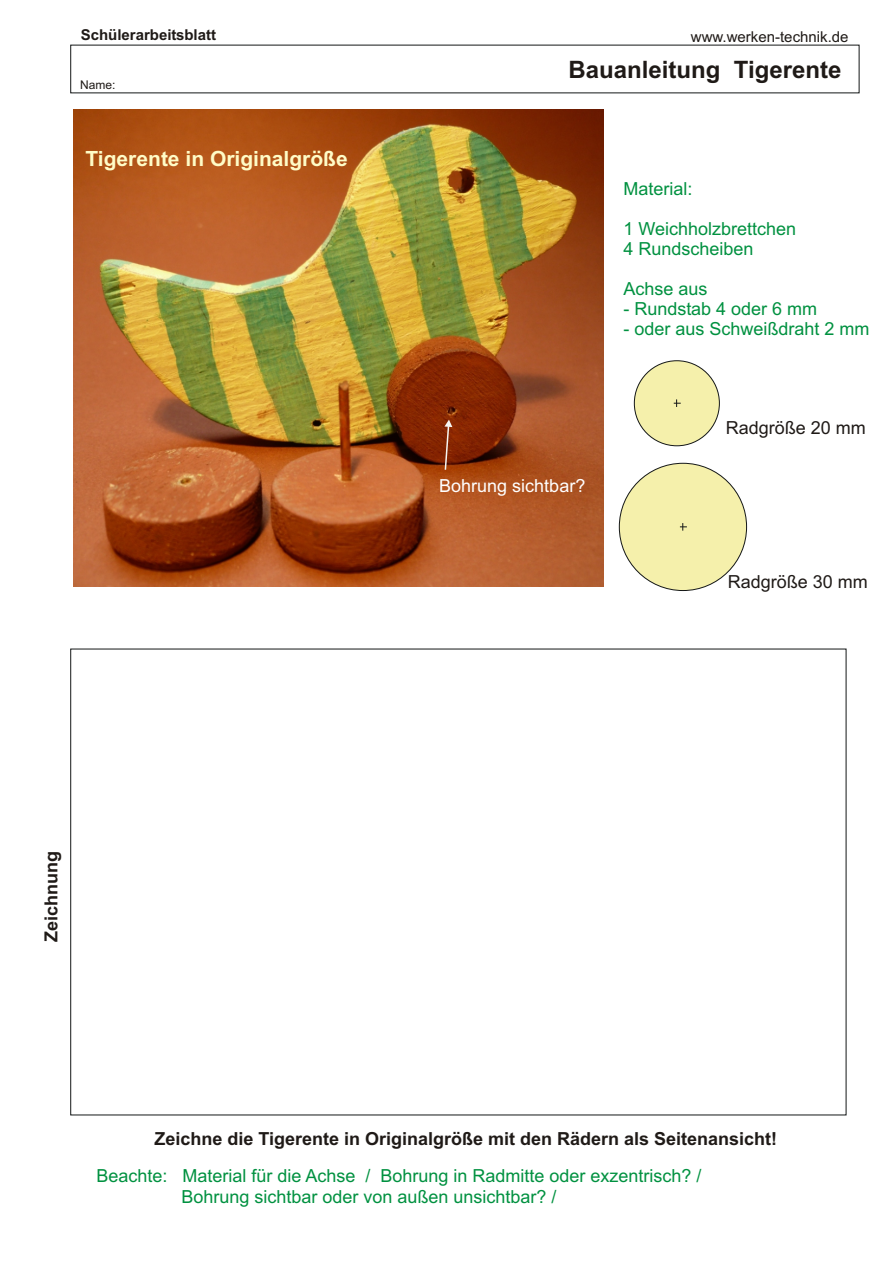
<style>
.page{position:relative;width:894px;height:1263px;background:#fff}
.page>*{position:absolute;margin:0;border:0;box-sizing:border-box;transform-origin:0 0}
.t1{font:700 24px "Arial";color:#1f1a17}
.t2{font:700 21px "Arial";color:#fffcc7}
.t3{font:18px/20.1px "Arial";color:#009140}
.t4{font:700 18px "Arial";color:#1f1a17}
.t5{font:18px "Arial";color:#1f1a17}
.t6{font:18px "Arial";color:#fff}
.t7{font:15px "Arial";color:#1f1a17}
.t8{font:700 15px "Arial";color:#1f1a17}
.t9{font:12px "Arial";color:#1f1a17}
</style>
<div class="page">
<img style="left:74px;top:110px;width:529px;height:476px">
<div style="left:619px;top:463px;width:128px;height:128px;background:#f5f0ab;border:1px solid #141717;border-radius:50%"></div>
<div style="left:634px;top:361px;width:86px;height:85px;background:#f5f0ab;border:1px solid #141717;border-radius:50%"></div>
<svg style="left:674px;top:399px;width:7px;height:8px"></svg>
<svg style="left:680px;top:523px;width:7px;height:8px"></svg>
<svg style="left:445px;top:420px;width:7px;height:50px"></svg>
<p class="t8" style="left:81px;top:29px;width:137px">Schülerarbeitsblatt</p>
<p class="t9" style="left:80px;top:81px;width:37px">Name:</p>
<p class="t2" style="left:86px;top:151px;width:264px">Tigerente in Originalgröße</p>
<p class="t7" style="left:691px;top:31px;width:159px">www.werken-technik.de</p>
<h1 class="t1" style="left:568px;top:60px;width:274px">Bauanleitung Tigerente</h1>
<p class="t3" style="left:623px;top:180px;width:71px">Material:</p>
<p class="t3" style="left:623px;top:220px;width:174px">1 Weichholzbrettchen<br>4 Rundscheiben</p>
<p class="t3" style="left:623px;top:281px;width:86px">Achse aus</p>
<p class="t3" style="left:623px;top:301px;width:195px">- Rundstab 4 oder 6 mm</p>
<p class="t3" style="left:623px;top:321px;width:248px">- oder aus Schweißdraht 2 mm</p>
<p class="t6" style="left:439px;top:479px;width:148px">Bohrung sichtbar?</p>
<p class="t5" style="left:726px;top:421px;width:142px">Radgröße 20 mm</p>
<p class="t5" style="left:728px;top:575px;width:142px">Radgröße 30 mm</p>
<p class="t4" style="left:44px;top:942px;width:92px;rotate:-90deg">Zeichnung</p>
<p class="t4" style="left:154px;top:1132px;width:624px">Zeichne die Tigerente in Originalgröße mit den Rädern als Seitenansicht!</p>
<p class="t3" style="left:181px;top:1168px;width:522px;text-indent:-85px">Beachte: Material für die Achse / Bohrung in Radmitte oder exzentrisch? /<br>Bohrung sichtbar oder von außen unsichtbar? /</p>
</div>
